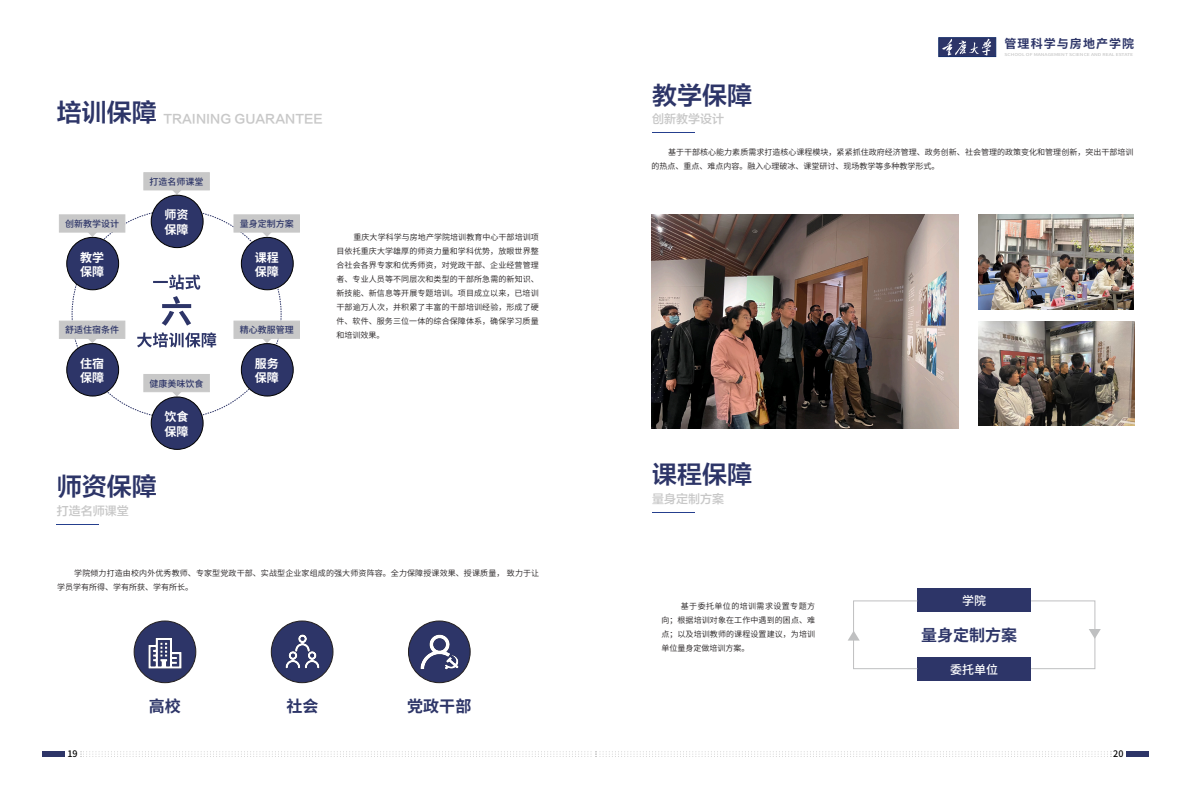
<style>
.page{position:relative;width:1191px;height:808px;background:#fff}
.page>*{position:absolute;margin:0;border:0;box-sizing:border-box;transform-origin:0 0}
.t1{font:25px "FZLTZCHK GBK1 0";color:#2d3568}
.t2{font:700 16px "Source Han Sans CN";color:#2d3568}
.t3{font:12px "FZLTZHK GBK1 0";color:#c8c8c8}
.t4{font:700 12px/14.4px "Source Han Sans CN";color:#fff}
.t5{font:700 12px "Source Han Sans CN";letter-spacing:.09em;color:#2d3568}
.t6{font:500 12px "Source Han Sans CN";color:#fff}
.t7{font:500 9px "Source Han Sans CN";color:#2d3568}
.t8{font:500 9px "Source Han Sans CN";color:#030303}
.t9{font:8px/14px "Source Han Sans CN";letter-spacing:.015em;color:#231f20}
.t10{font:500 4px "Source Han Sans CN";color:#c8c8c8;scale:1.25 1}
</style>
<div class="page">
<div style="left:43px;top:751px;width:22px;height:6px;background:#2d3568"></div>
<div style="left:1125px;top:751px;width:23px;height:6px;background:#2d3568"></div>
<div style="left:938px;top:38px;width:58px;height:19px;background:#2d3568;border:1px solid #142c68"></div>
<svg style="left:942px;top:39px;width:49px;height:17px"></svg>
<svg style="left:81px;top:751px;width:1030px;height:6px"></svg>
<img style="left:978px;top:321px;width:156px;height:104px">
<img style="left:651px;top:214px;width:307px;height:214px">
<img style="left:978px;top:214px;width:155px;height:96px">
<hr style="left:652px;top:132px;width:42px;height:1px;background:#253f8e">
<hr style="left:57px;top:524px;width:42px;height:1px;background:#253f8e">
<hr style="left:652px;top:512px;width:42px;height:1px;background:#253f8e">
<div style="left:59px;top:215px;width:66px;height:17px;background:#c8c8c8"></div>
<div style="left:67px;top:237px;width:52px;height:53px;background:#2d3568;border-radius:50%"></div>
<div style="left:144px;top:172px;width:66px;height:18px;background:#c8c8c8"></div>
<svg style="left:170px;top:188px;width:13px;height:7px"></svg>
<div style="left:151px;top:195px;width:52px;height:53px;background:#2d3568;border-radius:50%"></div>
<div style="left:234px;top:215px;width:66px;height:17px;background:#c8c8c8"></div>
<div style="left:241px;top:237px;width:52px;height:53px;background:#2d3568;border-radius:50%"></div>
<div style="left:234px;top:321px;width:66px;height:18px;background:#c8c8c8"></div>
<div style="left:241px;top:344px;width:52px;height:52px;background:#2d3568;border-radius:50%"></div>
<div style="left:151px;top:397px;width:52px;height:52px;background:#2d3568;border-radius:50%"></div>
<div style="left:151px;top:397px;width:52px;height:53px;border:1px solid #000;border-radius:50%"></div>
<div style="left:59px;top:321px;width:66px;height:18px;background:#c8c8c8"></div>
<svg style="left:72px;top:210px;width:210px;height:209px"></svg>
<div style="left:67px;top:344px;width:52px;height:52px;background:#2d3568;border-radius:50%"></div>
<div style="left:66px;top:343px;width:53px;height:53px;border:1px solid #000;border-radius:50%"></div>
<div style="left:134px;top:621px;width:62px;height:62px;background:#2d3568;border-radius:50%"></div>
<div style="left:134px;top:621px;width:62px;height:62px;border:1px solid #231f20;border-radius:50%"></div>
<img style="left:148px;top:637px;width:34px;height:32px">
<div style="left:271px;top:621px;width:62px;height:62px;background:#2d3568;border-radius:50%"></div>
<div style="left:271px;top:621px;width:62px;height:62px;border:1px solid #231f20;border-radius:50%"></div>
<img style="left:285px;top:634px;width:35px;height:35px">
<div style="left:408px;top:621px;width:62px;height:62px;background:#2d3568;border-radius:50%"></div>
<div style="left:408px;top:621px;width:62px;height:62px;border:1px solid #231f20;border-radius:50%"></div>
<img style="left:420px;top:634px;width:38px;height:36px">
<div style="left:917px;top:588px;width:114px;height:24px;background:#2d3568"></div>
<div style="left:917px;top:657px;width:114px;height:24px;background:#2d3568"></div>
<div style="left:1030px;top:600px;width:65px;height:69px;border:1px solid #bfc0c1"></div>
<svg style="left:1089px;top:629px;width:11px;height:10px"></svg>
<div style="left:853px;top:600px;width:65px;height:69px;border:1px solid #bfc0c1"></div>
<svg style="left:848px;top:631px;width:11px;height:9px"></svg>
<p class="t1" style="left:57px;top:99px;width:101px">培训保障</p>
<p class="t3" style="left:163px;top:112px;width:161px">TRAINING GUARANTEE</p>
<p class="t7" style="left:150px;top:176px;width:55px">打造名师课堂</p>
<p class="t7" style="left:65px;top:218px;width:55px">创新教学设计</p>
<p class="t4" style="left:165px;top:208px;width:25px">师资保障</p>
<p class="t4" style="left:80px;top:250px;width:25px">教学</p>
<p class="t4" style="left:80px;top:265px;width:25px">保障</p>
<p class="t7" style="left:65px;top:325px;width:55px">舒适住宿条件</p>
<p class="t4" style="left:80px;top:356px;width:25px">住宿</p>
<p class="t4" style="left:80px;top:371px;width:25px">保障</p>
<p class="t7" style="left:150px;top:378px;width:55px">健康美味饮食</p>
<p class="t4" style="left:165px;top:410px;width:25px">饮食</p>
<p class="t4" style="left:165px;top:424px;width:25px">保障</p>
<p class="t7" style="left:240px;top:218px;width:55px">量身定制方案</p>
<p class="t4" style="left:255px;top:250px;width:25px">课程</p>
<p class="t4" style="left:255px;top:265px;width:25px">保障</p>
<p class="t7" style="left:240px;top:325px;width:55px">精心教服管理</p>
<p class="t4" style="left:255px;top:356px;width:25px">服务</p>
<p class="t4" style="left:255px;top:371px;width:25px">保障</p>
<p class="t9" style="left:336px;top:230px;width:204px;text-align:justify;text-indent:17px">重庆大学科学与房地产学院培训教育中心干部培训项目依托重庆大学雄厚的师资力量和学科优势，放眼世界整合社会各界专家和优秀师资，对党政干部、企业经营管理者、专业人员等不同层次和类型的干部所急需的新知识、新技能、新信息等开展专题培训。项目成立以来，已培训干部逾万人次，并积累了丰富的干部培训经验，形成了硬件、软件、服务三位一体的综合保障体系，确保学习质量和培训效果。</p>
<p class="t1" style="left:652px;top:81px;width:101px">教学保障</p>
<p class="t3" style="left:652px;top:112px;width:73px">创新教学设计</p>
<h3 class="t5" style="left:1004px;top:37px;width:131px">管理科学与房地产学院</h3>
<p class="t10" style="left:1004px;top:52px;width:104px">SCHOOL OF MANAGEMENT SCIENCE AND REAL ESTATE</p>
<p class="t9" style="left:651px;top:145px;width:483px;text-indent:17px">基于干部核心能力素质需求打造核心课程模块，紧紧抓住政府经济管理、政务创新、社会管理的政策变化和管理创新，突出干部培训的热点、重点、难点内容。融入心理破冰、课堂研讨、现场教学等多种教学形式。</p>
<p class="t1" style="left:57px;top:473px;width:101px">师资保障</p>
<p class="t1" style="left:652px;top:461px;width:101px">课程保障</p>
<p class="t3" style="left:57px;top:504px;width:73px">打造名师课堂</p>
<p class="t3" style="left:652px;top:492px;width:73px">量身定制方案</p>
<p class="t9" style="left:57px;top:566px;width:483px;text-indent:17px">学院倾力打造由校内外优秀教师、专家型党政干部、实战型企业家组成的强大师资阵容。全力保障授课效果、授课质量， 致力于让学员学有所得、学有所获、学有所长。</p>
<p class="t2" style="left:149px;top:697px;width:33px">高校</p>
<p class="t2" style="left:286px;top:697px;width:33px">社会</p>
<p class="t2" style="left:407px;top:697px;width:65px">党政干部</p>
<p class="t9" style="left:661px;top:599px;width:155px;text-align:justify;text-indent:19px">基于委托单位的培训需求设置专题方向；根据培训对象在工作中遇到的困点、难点；以及培训教师的课程设置建议，为培训单位量身定做培训方案。</p>
<p class="t6" style="left:962px;top:594px;width:25px">学院</p>
<p class="t2" style="left:921px;top:626px;width:97px">量身定制方案</p>
<p class="t6" style="left:950px;top:662px;width:49px">委托单位</p>
<p class="t8" style="left:67px;top:748px;width:12px">19</p>
<p class="t8" style="left:1113px;top:749px;width:12px">20</p>
</div>
